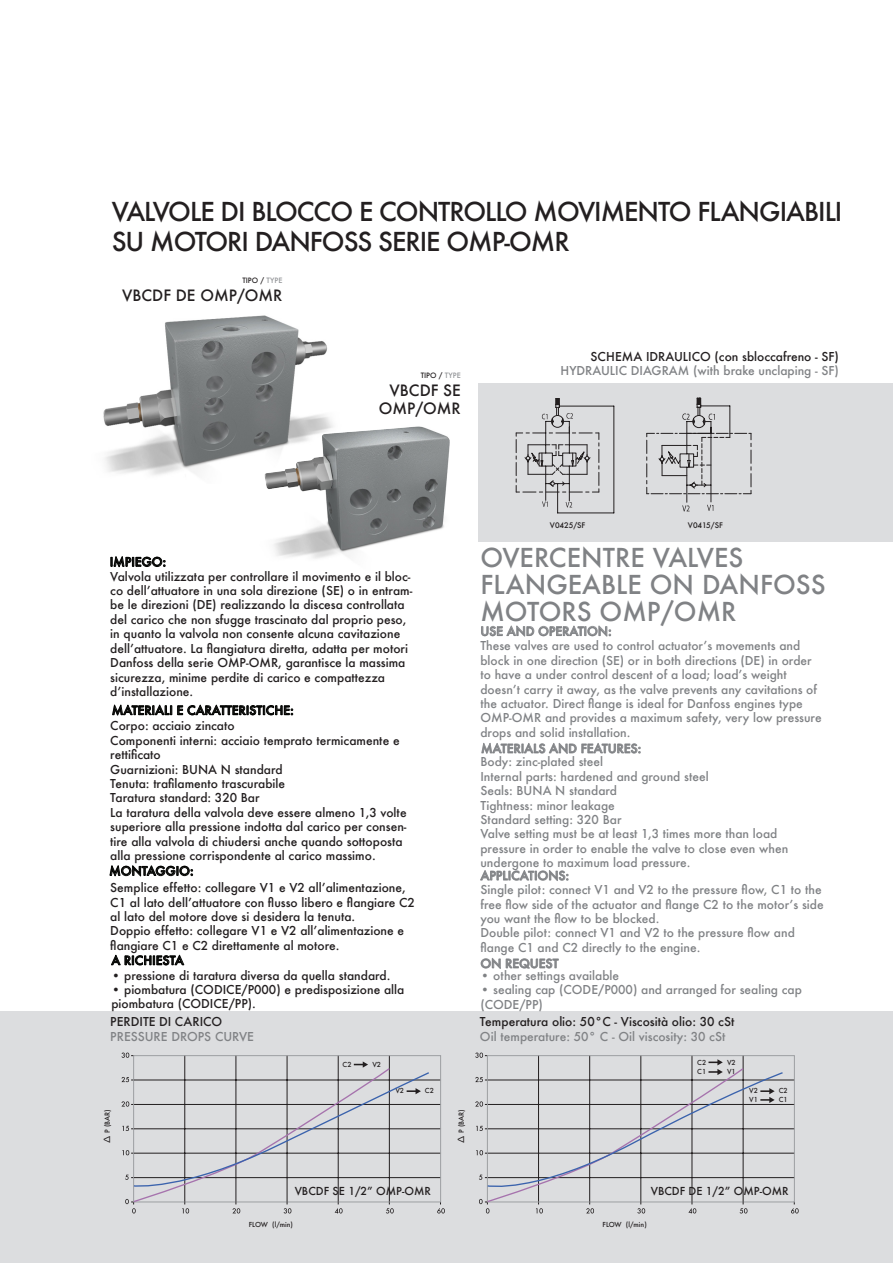
<style>
.page{position:relative;width:893px;height:1263px;background:#fff}
.page>*{position:absolute;margin:0;border:0;box-sizing:border-box;transform-origin:0 0}
.t1{font:500 25.5px/30px "Futura";letter-spacing:-.04em;color:#231f20}
.t2{font:500 25.5px "Futura";color:#808285}
.t3{font:500 15.3px "Futura";color:#231f20}
.t4{font:500 12px/14.4px "Futura";color:#231f20}
.t5{font:500 12px/14.4px "Futura";color:#808285}
.t6{font:500 12px "Futura";color:#040503}
.t7{font:500 10.8px "Futura";color:#231f20}
.t8{font:500 7.5px "Futura";color:#231f20}
.t9{font:500 7.2px "Futura";color:#231f20}
.t10{font:500 6.75px "Futura";color:#231f20}
.s1{color:#939598}
</style>
<div class="page">
<div style="left:478px;top:383px;width:415px;height:159px;background:#dcdddf"></div>
<div style="left:0;top:1011px;width:893px;height:252px;background:#dcdddf"></div>
<svg style="left:481px;top:625px;width:131px;height:12px"></svg>
<svg style="left:111px;top:954px;width:74px;height:12px"></svg>
<svg style="left:481px;top:743px;width:160px;height:11px"></svg>
<svg style="left:480px;top:870px;width:89px;height:11px"></svg>
<svg style="left:480px;top:958px;width:79px;height:11px"></svg>
<hr style="left:487px;top:1177px;width:307px;height:1px;background:#231f20">
<hr style="left:487px;top:1153px;width:307px;height:1px;background:#231f20">
<hr style="left:487px;top:1128px;width:307px;height:1px;background:#231f20">
<hr style="left:487px;top:1104px;width:307px;height:1px;background:#231f20">
<hr style="left:487px;top:1080px;width:307px;height:1px;background:#231f20">
<hr style="left:134px;top:1177px;width:306px;height:1px;background:#231f20">
<hr style="left:134px;top:1153px;width:306px;height:1px;background:#231f20">
<hr style="left:134px;top:1128px;width:306px;height:1px;background:#231f20">
<hr style="left:134px;top:1104px;width:306px;height:1px;background:#231f20">
<hr style="left:134px;top:1080px;width:306px;height:1px;background:#231f20">
<svg style="left:791px;top:1202px;width:8px;height:11px"></svg>
<svg style="left:437px;top:1202px;width:8px;height:11px"></svg>
<svg style="left:516px;top:398px;width:98px;height:116px"></svg>
<svg style="left:646px;top:397px;width:106px;height:114px"></svg>
<img style="left:103px;top:315px;width:224px;height:160px">
<svg style="left:475px;top:1052px;width:309px;height:161px"></svg>
<svg style="left:121px;top:1052px;width:309px;height:161px"></svg>
<img style="left:253px;top:411px;width:197px;height:148px">
<svg style="left:109px;top:865px;width:85px;height:12px"></svg>
<svg style="left:112px;top:704px;width:182px;height:12px"></svg>
<svg style="left:110px;top:556px;width:56px;height:12px"></svg>
<p class="t1" style="left:112px;top:196px;width:732px">VALVOLE DI BLOCCO E CONTROLLO MOVIMENTO FLANGIABILI<br>SU MOTORI DANFOSS SERIE OMP-OMR</p>
<p class="t9" style="left:242px;top:275px;width:42px">TIPO / <span class="s1">TYPE</span></p>
<p class="t3" style="left:122px;top:285px;width:162px">VBCDF DE OMP/OMR</p>
<p class="t9" style="left:421px;top:371px;width:42px">TIPO / <span class="s1">TYPE</span></p>
<p class="t3" style="left:390px;top:380px;width:73px">VBCDF SE</p>
<p class="t3" style="left:379px;top:398px;width:84px">OMP/OMR</p>
<p class="t4" style="left:591px;top:349px;width:250px">SCHEMA IDRAULICO (con sbloccafreno - SF)</p>
<p class="t5" style="left:561px;top:363px;width:280px">HYDRAULIC DIAGRAM (with brake unclaping - SF)</p>
<p class="t6" style="left:110px;top:554px;width:58px">IMPIEGO:</p>
<p class="t4" style="left:110px;top:569px;width:303px">Valvola utilizzata per controllare il movimento e il bloc&shy;co dell’attuatore in una sola direzione (SE) o in entram&shy;be le direzioni (DE) realizzando la discesa controllata del carico che non sfugge trascinato dal proprio peso, in quanto la valvola non consente alcuna cavitazione dell’attuatore. La flangiatura diretta, adatta per motori Danfoss della serie OMP-OMR, garantisce la massima sicurezza, minime perdite di carico e compattezza d’installazione.</p>
<p class="t6" style="left:112px;top:702px;width:183px">MATERIALI E CARATTERISTICHE:</p>
<p class="t4" style="left:110px;top:719px;width:126px">Corpo: acciaio zincato</p>
<p class="t4" style="left:110px;top:733px;width:291px">Componenti interni: acciaio temprato termicamente e rettificato</p>
<p class="t4" style="left:110px;top:762px;width:174px">Guarnizioni: BUNA N standard</p>
<p class="t4" style="left:110px;top:776px;width:176px">Tenuta: trafilamento trascurabile</p>
<p class="t4" style="left:110px;top:791px;width:151px">Taratura standard: 320 Bar</p>
<p class="t4" style="left:110px;top:805px;width:298px">La taratura della valvola deve essere almeno 1,3 volte superiore alla pressione indotta dal carico per consen&shy;tire alla valvola di chiudersi anche quando sottoposta alla pressione corrispondente al carico massimo.</p>
<p class="t6" style="left:109px;top:863px;width:86px">MONTAGGIO:</p>
<p class="t4" style="left:110px;top:880px;width:306px">Semplice effetto: collegare V1 e V2 all’alimentazione,<br>C1 al lato dell’attuatore con flusso libero e flangiare C2 al lato del motore dove si desidera la tenuta.</p>
<p class="t4" style="left:110px;top:923px;width:295px">Doppio effetto: collegare V1 e V2 all’alimentazione e flangiare C1 e C2 direttamente al motore.</p>
<p class="t6" style="left:111px;top:952px;width:74px">A RICHIESTA</p>
<p class="t4" style="left:111px;top:968px;width:281px">• pressione di taratura diversa da quella standard.</p>
<p class="t4" style="left:111px;top:982px;width:295px">• piombatura (CODICE/P000) e predisposizione alla piombatura (CODICE/PP).</p>
<p class="t4" style="left:110px;top:1014px;width:113px">PERDITE DI CARICO</p>
<p class="t5" style="left:110px;top:1029px;width:145px">PRESSURE DROPS CURVE</p>
<p class="t8" style="left:550px;top:520px;width:37px">V0425/SF</p>
<p class="t8" style="left:688px;top:520px;width:36px">V0415/SF</p>
<p class="t2" style="left:480px;top:540px;width:265px">OVERCENTRE VALVES</p>
<p class="t2" style="left:480px;top:567px;width:347px">FLANGEABLE ON DANFOSS</p>
<p class="t2" style="left:480px;top:594px;width:258px">MOTORS OMP/OMR</p>
<p class="t5" style="left:480px;top:624px;width:133px">USE AND OPERATION:</p>
<p class="t5" style="left:480px;top:638px;width:343px">These valves are used to control actuator’s movements and block in one direction (SE) or in both directions (DE) in order to have a under control descent of a load; load’s weight doesn’t carry it away, as the valve prevents any cavitations of the actuator. Direct flange is ideal for Danfoss engines type OMP-OMR and provides a maximum safety, very low pressure drops and solid installation.</p>
<p class="t5" style="left:481px;top:741px;width:162px">MATERIALS AND FEATURES:</p>
<p class="t5" style="left:480px;top:755px;width:124px">Body: zinc-plated steel</p>
<p class="t5" style="left:480px;top:769px;width:230px">Internal parts: hardened and ground steel</p>
<p class="t5" style="left:480px;top:783px;width:138px">Seals: BUNA N standard</p>
<p class="t5" style="left:480px;top:798px;width:136px">Tightness: minor leakage</p>
<p class="t5" style="left:480px;top:812px;width:143px">Standard setting: 320 Bar</p>
<p class="t5" style="left:480px;top:827px;width:309px">Valve setting must be at least 1,3 times more than load pressure in order to enable the valve to close even when undergone to maximum load pressure.</p>
<p class="t5" style="left:481px;top:868px;width:90px">APPLICATIONS:</p>
<p class="t5" style="left:480px;top:882px;width:345px">Single pilot: connect V1 and V2 to the pressure flow, C1 to the free flow side of the actuator and flange C2 to the motor’s side you want the flow to be blocked.</p>
<p class="t5" style="left:480px;top:926px;width:316px">Double pilot: connect V1 and V2 to the pressure flow and flange C1 and C2 directly to the engine.</p>
<p class="t5" style="left:481px;top:956px;width:79px">ON REQUEST</p>
<p class="t5" style="left:480px;top:968px;width:140px">• other settings available</p>
<p class="t5" style="left:480px;top:982px;width:323px">• sealing cap (CODE/P000) and arranged for sealing cap</p>
<p class="t5" style="left:480px;top:997px;width:64px">(CODE/PP)</p>
<p class="t4" style="left:480px;top:1014px;width:256px">Temperatura olio: 50°C - Viscosità olio: 30 cSt</p>
<p class="t5" style="left:480px;top:1029px;width:247px">Oil temperature: 50° C - Oil viscosity: 30 cSt</p>
<p class="t10" style="left:343px;top:1060px;width:10px">C2</p>
<p class="t10" style="left:372px;top:1060px;width:10px">V2</p>
<p class="t10" style="left:697px;top:1057px;width:10px">C2</p>
<p class="t10" style="left:727px;top:1057px;width:10px">V2</p>
<p class="t10" style="left:697px;top:1067px;width:10px">C1</p>
<p class="t10" style="left:727px;top:1067px;width:10px">V1</p>
<p class="t10" style="left:395px;top:1086px;width:10px">V2</p>
<p class="t10" style="left:425px;top:1086px;width:10px">C2</p>
<p class="t10" style="left:749px;top:1086px;width:10px">V2</p>
<p class="t10" style="left:779px;top:1086px;width:10px">C2</p>
<p class="t10" style="left:749px;top:1095px;width:10px">V1</p>
<p class="t10" style="left:779px;top:1095px;width:10px">C1</p>
<p class="t10" style="left:103px;top:1133px;width:25px;rotate:-90deg">P (BAR)</p>
<p class="t10" style="left:456px;top:1133px;width:25px;rotate:-90deg">P (BAR)</p>
<p class="t7" style="left:295px;top:1183px;width:138px">VBCDF SE 1/2” OMP-OMR</p>
<p class="t7" style="left:651px;top:1183px;width:139px">VBCDF DE 1/2” OMP-OMR</p>
<p class="t10" style="left:249px;top:1220px;width:46px">FLOW (l/min)</p>
<p class="t10" style="left:603px;top:1220px;width:46px">FLOW (l/min)</p>
</div>
